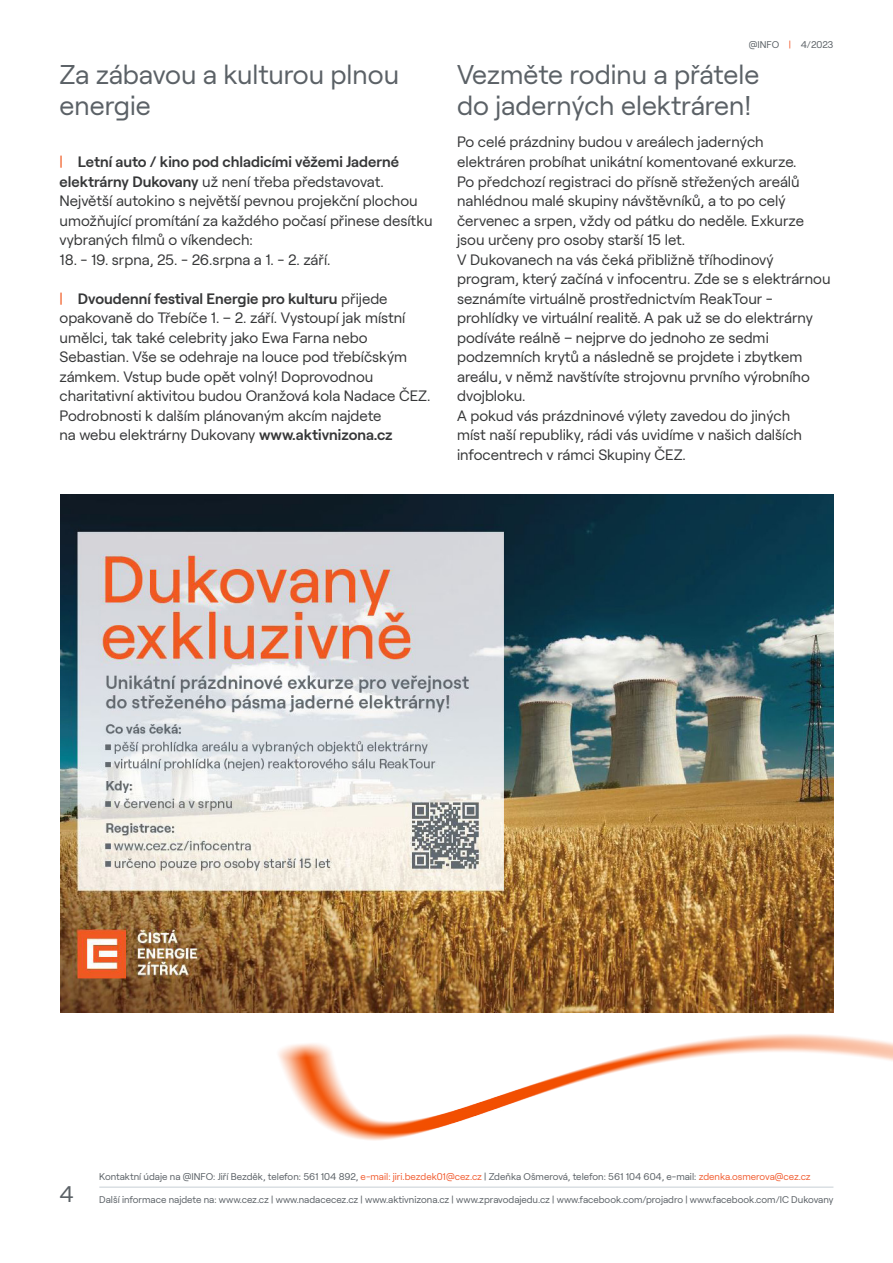
<style>
.page{position:relative;width:893px;height:1263px;background:#fff}
.page>*{position:absolute;margin:0;border:0;box-sizing:border-box;transform-origin:0 0}
.nadpis_clanku{font:27px/31.5px "Roobert CEZ";color:#5b6166}
.t1{font:22.5px "Roobert CEZ";color:#5b6166}
.t2{font:15px/19.5px "Roobert CEZ";color:#363738}
.t3{font:9.75px "Roobert CEZ";color:#5b6166}
.s1{color:#f15921}
.s2{font-weight:600}
.s3{color:#f15d31}
</style>
<div class="page">
<hr style="left:99px;top:1186px;width:734px;height:2px;background:#dadfe3">
<img style="left:278px;top:1034px;width:615px;height:106px">
<img style="left:60px;top:495px;width:773px;height:517px">
<p class="nadpis_clanku" style="left:60px;top:56px;width:341px">Za zábavou a kulturou plnou energie</p>
<p class="t2" style="left:60px;top:151px;width:374px"><span class="s1">|</span> <span class="s2">Letní auto / kino pod chladicími věžemi Jaderné elektrárny Dukovany</span> už není třeba představovat.<br>Největší autokino s největší pevnou projekční plochou umožňující promítání za každého počasí přinese desítku vybraných filmů o víkendech:</p>
<p class="t2" style="left:60px;top:248px;width:272px">18. - 19. srpna, 25. - 26.srpna a 1. - 2. září.</p>
<p class="t2" style="left:60px;top:287px;width:372px"><span class="s1">|</span> <span class="s2">Dvoudenní festival Energie pro kulturu</span> přijede opakovaně do Třebíče 1. – 2. září. Vystoupí jak místní umělci, tak také celebrity jako Ewa Farna nebo Sebastian. Vše se odehraje na louce pod třebíčským zámkem. Vstup bude opět volný! Doprovodnou charitativní aktivitou budou Oranžová kola Nadace ČEZ.</p>
<p class="t2" style="left:60px;top:404px;width:335px">Podrobnosti k dalším plánovaným akcím najdete na webu elektrárny Dukovany <span class="s2">www.aktivnizona.cz</span></p>
<p class="t3" style="left:749px;top:38px;width:86px">@INFO <span class="s3">|</span> 4/2023</p>
<p class="nadpis_clanku" style="left:457px;top:56px;width:304px">Vezměte rodinu a přátele do jaderných elektráren!</p>
<p class="t2" style="left:457px;top:131px;width:341px">Po celé prázdniny budou v areálech jaderných elektráren probíhat unikátní komentované exkurze.</p>
<p class="t2" style="left:457px;top:170px;width:349px">Po předchozí registraci do přísně střežených areálů nahlédnou malé skupiny návštěvníků, a to po celý červenec a srpen, vždy od pátku do neděle. Exkurze jsou určeny pro osoby starší 15 let.</p>
<p class="t2" style="left:457px;top:248px;width:375px">V Dukovanech na vás čeká přibližně tříhodinový program, který začíná v infocentru. Zde se s elektrárnou seznámíte virtuálně prostřednictvím ReakTour - prohlídky ve virtuální realitě. A pak už se do elektrárny podíváte reálně – nejprve do jednoho ze sedmi podzemních krytů a následně se projdete i zbytkem areálu, v němž navštívíte strojovnu prvního výrobního dvojbloku.</p>
<p class="t2" style="left:457px;top:404px;width:346px">A pokud vás prázdninové výlety zavedou do jiných míst naší republiky, rádi vás uvidíme v našich dalších infocentrech v rámci Skupiny ČEZ.</p>
<p class="t3" style="left:99px;top:1169px;width:713px">Kontaktní údaje na @INFO: Jiří Bezděk, telefon: 561 104 892, <span class="s3">e-mail: jiri.bezdek01@cez.cz</span> | Zdeňka Ošmerová, telefon: 561 104 604, e-mail: <span class="s3">zdenka.osmerova@cez.cz</span></p>
<h2 class="t1" style="left:60px;top:1177px;width:16px">4</h2>
<p class="t3" style="left:99px;top:1192px;width:736px">Další informace najdete na: www.cez.cz | www.nadacecez.cz | www.aktivnizona.cz | www.zpravodajedu.cz | www.facebook.com/projadro | www.facebook.com/IC Dukovany</p>
</div>
